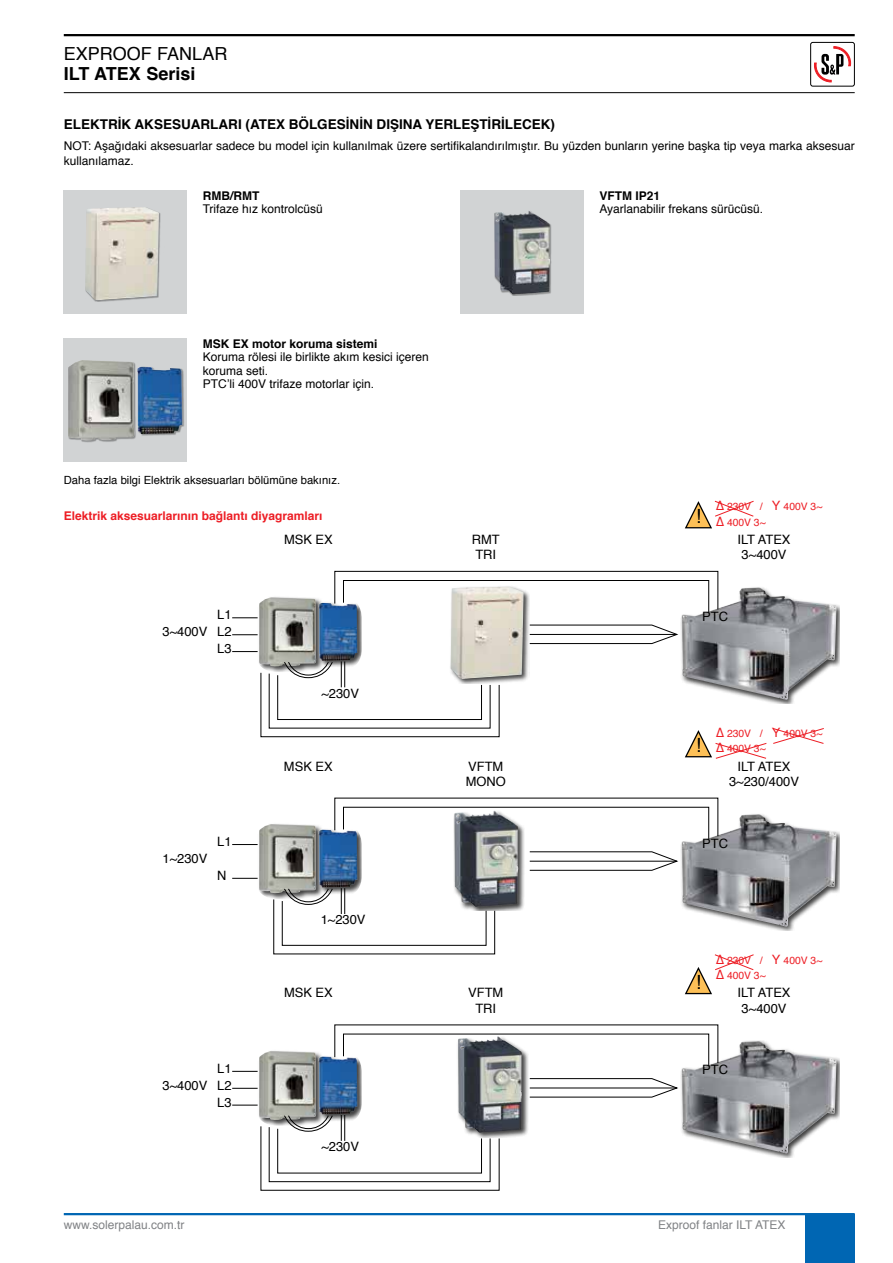
<style>
.page{position:relative;width:893px;height:1263px;background:#fff}
.page>*{position:absolute;margin:0;border:0;box-sizing:border-box;transform-origin:0 0}
.t1{font:19.65px "Helvetica";color:#000}
.t2{font:18px "Helvetica";color:#000}
.t3{font:700 18px "Helvetica";color:#000}
.t4{font:700 13.5px "Helvetica";color:#000}
.t5{font:12.9px/15.5px "Helvetica";color:#000;text-align:center}
.t6{font:12px/13.5px "Helvetica";color:#000}
.t7{font:700 12px "Helvetica";color:#ed1d24}
.t8{font:12px "Helvetica";color:#808285}
.t9{font:700 12px "Helvetica";color:#000}
.t10{font:11.25px "Helvetica";color:#000}
.t11{font:10.35px/15.5px "Helvetica";color:#ed1d24}
.s1{font-size:12.9px}
.s2{font-size:19.65px;color:#000}
</style>
<div class="page">
<hr style="left:64px;top:34px;width:791px;height:2px;background:#000">
<hr style="left:64px;top:92px;width:791px;height:1px;background:#000">
<svg style="left:814px;top:47px;width:37px;height:36px"></svg>
<div style="left:810px;top:42px;width:45px;height:44px;border:1px solid #000;border-radius:2px"></div>
<hr style="left:64px;top:1213px;width:791px;height:2px;background:#0066b3">
<div style="left:805px;top:1214px;width:50px;height:49px;background:#0066b3"></div>
<div style="left:460px;top:191px;width:124px;height:123px;background:#d1d3d4"></div>
<div style="left:494px;top:210px;width:58px;height:86px;background:#000;opacity:.33"></div>
<img style="left:494px;top:210px;width:55px;height:84px">
<div style="left:64px;top:191px;width:123px;height:123px;background:#d1d3d4"></div>
<div style="left:85px;top:207px;width:79px;height:95px;background:#000;opacity:.33"></div>
<img style="left:85px;top:207px;width:74px;height:93px">
<div style="left:64px;top:339px;width:123px;height:123px;background:#d1d3d4"></div>
<div style="left:68px;top:360px;width:116px;height:82px;background:#000;opacity:.33"></div>
<img style="left:68px;top:360px;width:114px;height:81px">
<div style="left:258px;top:1049px;width:104px;height:77px;background:#000;opacity:.75"></div>
<img style="left:259px;top:1051px;width:98px;height:69px">
<div style="left:456px;top:1035px;width:73px;height:102px;background:#000;opacity:.75"></div>
<img style="left:458px;top:1067px;width:58px;height:66px">
<div style="left:680px;top:1040px;width:160px;height:117px;background:#000;opacity:.75"></div>
<img style="left:682px;top:1041px;width:154px;height:112px">
<svg style="left:334px;top:1024px;width:385px;height:43px"></svg>
<svg style="left:529px;top:1078px;width:149px;height:20px"></svg>
<svg style="left:260px;top:1115px;width:240px;height:76px"></svg>
<svg style="left:232px;top:1071px;width:26px;height:1px"></svg>
<svg style="left:232px;top:1088px;width:26px;height:1px"></svg>
<svg style="left:232px;top:1104px;width:26px;height:1px"></svg>
<div style="left:258px;top:822px;width:104px;height:77px;background:#000;opacity:.75"></div>
<img style="left:259px;top:824px;width:98px;height:69px">
<div style="left:453px;top:809px;width:73px;height:101px;background:#000;opacity:.75"></div>
<img style="left:454px;top:840px;width:59px;height:67px">
<div style="left:680px;top:813px;width:160px;height:117px;background:#000;opacity:.75"></div>
<img style="left:682px;top:814px;width:154px;height:113px">
<svg style="left:334px;top:797px;width:385px;height:43px"></svg>
<svg style="left:529px;top:851px;width:149px;height:20px"></svg>
<svg style="left:273px;top:888px;width:223px;height:67px"></svg>
<svg style="left:232px;top:844px;width:26px;height:1px"></svg>
<svg style="left:232px;top:878px;width:26px;height:1px"></svg>
<svg style="left:684px;top:728px;width:140px;height:31px"></svg>
<svg style="left:685px;top:954px;width:69px;height:41px"></svg>
<div style="left:258px;top:596px;width:104px;height:76px;background:#000;opacity:.75"></div>
<img style="left:259px;top:597px;width:98px;height:69px">
<div style="left:449px;top:585px;width:80px;height:98px;background:#000;opacity:.75"></div>
<img style="left:451px;top:613px;width:73px;height:66px">
<div style="left:680px;top:586px;width:160px;height:118px;background:#000;opacity:.75"></div>
<img style="left:682px;top:587px;width:154px;height:113px">
<svg style="left:334px;top:570px;width:385px;height:43px"></svg>
<svg style="left:529px;top:624px;width:149px;height:20px"></svg>
<svg style="left:260px;top:661px;width:240px;height:77px"></svg>
<svg style="left:232px;top:617px;width:26px;height:1px"></svg>
<svg style="left:232px;top:634px;width:26px;height:1px"></svg>
<svg style="left:232px;top:651px;width:26px;height:1px"></svg>
<svg style="left:684px;top:500px;width:70px;height:29px"></svg>
<h2 class="t2" style="left:64px;top:40px;width:165px">EXPROOF FANLAR</h2>
<h2 class="t3" style="left:64px;top:59px;width:133px">ILT ATEX Serisi</h2>
<p class="t4" style="left:64px;top:114px;width:493px">ELEKTRİK AKSESUARLARI (ATEX BÖLGESİNİN DIŞINA YERLEŞTİRİLECEK)</p>
<p class="t6" style="left:64px;top:139px;width:792px;line-height:15px">NOT: Aşağıdaki aksesuarlar sadece bu model için kullanılmak üzere sertifikalandırılmıştır. Bu yüzden bunların yerine başka tip veya marka aksesuar kullanılamaz.</p>
<p class="t9" style="left:203px;top:186px;width:58px">RMB/RMT</p>
<p class="t6" style="left:203px;top:203px;width:122px">Trifaze hız kontrolcüsü</p>
<p class="t9" style="left:203px;top:334px;width:176px">MSK EX motor koruma sistemi</p>
<p class="t6" style="left:203px;top:351px;width:228px">Koruma rölesi ile birlikte akım kesici içeren koruma seti.<br>PTC’li 400V trifaze motorlar için.</p>
<p class="t10" style="left:64px;top:471px;width:278px">Daha fazla bilgi Elektrik aksesuarları bölümüne bakınız.</p>
<p class="t9" style="left:599px;top:186px;width:62px">VFTM IP21</p>
<p class="t6" style="left:599px;top:203px;width:165px">Ayarlanabilir frekans sürücüsü.</p>
<p class="t7" style="left:64px;top:506px;width:260px">Elektrik aksesuarlarının bağlantı diyagramları</p>
<h1 class="t1" style="left:696px;top:501px;width:7px">!</h1>
<p class="t5" style="left:284px;top:532px;width:50px">MSK EX</p>
<p class="t5" style="left:472px;top:532px;width:29px;text-align:left">RMT<br>TRI</p>
<p class="t11" style="left:715px;top:499px;width:108px"><span class="s1">∆</span> 230V / <span class="s1">Y</span> 400V 3~ <span class="s1">∆</span> 400V 3~</p>
<p class="t5" style="left:737px;top:532px;width:55px">ILT ATEX<br>3~400V</p>
<p class="t5" style="left:163px;top:624px;width:46px">3~400V</p>
<p class="t5" style="left:217px;top:607px;width:16px;line-height:17px;text-align:justify">L1<br>L2<br>L3</p>
<p class="t5" style="left:163px;top:851px;width:46px">1~230V</p>
<p class="t5" style="left:217px;top:834px;width:16px">L1</p>
<p class="t5" style="left:217px;top:868px;width:11px">N</p>
<p class="t5" style="left:163px;top:1078px;width:46px">3~400V</p>
<p class="t5" style="left:217px;top:1060px;width:16px;line-height:17px;text-align:justify">L1<br>L2<br>L3</p>
<p class="t8" style="left:64px;top:1215px;width:122px">www.solerpalau.com.tr</p>
<p class="t5" style="left:321px;top:686px;width:39px">~230V</p>
<p class="t5" style="left:284px;top:759px;width:50px">MSK EX</p>
<p class="t5" style="left:321px;top:912px;width:46px">1~230V</p>
<p class="t5" style="left:284px;top:985px;width:50px">MSK EX</p>
<p class="t5" style="left:321px;top:1139px;width:39px">~230V</p>
<p class="t5" style="left:466px;top:759px;width:42px;text-align:left">VFTM<br>MONO</p>
<p class="t5" style="left:468px;top:985px;width:37px">VFTM<br>TRI</p>
<p class="t5" style="left:702px;top:609px;width:27px">PTC</p>
<p class="t11" style="left:696px;top:726px;width:128px;text-indent:20px"><span class="s1">∆</span> 230V / <span class="s1">Y</span> 400V 3~ <span class="s2">!</span> <span class="s1">∆</span> 400V 3~</p>
<p class="t5" style="left:729px;top:759px;width:71px">ILT ATEX<br>3~230/400V</p>
<p class="t5" style="left:702px;top:836px;width:27px">PTC</p>
<h1 class="t1" style="left:696px;top:966px;width:7px">!</h1>
<p class="t11" style="left:715px;top:953px;width:108px"><span class="s1">∆</span> 230V / <span class="s1">Y</span> 400V 3~ <span class="s1">∆</span> 400V 3~</p>
<p class="t5" style="left:737px;top:985px;width:55px">ILT ATEX<br>3~400V</p>
<p class="t5" style="left:702px;top:1062px;width:27px">PTC</p>
<p class="t8" style="left:658px;top:1215px;width:129px">Exproof fanlar ILT ATEX</p>
</div>
